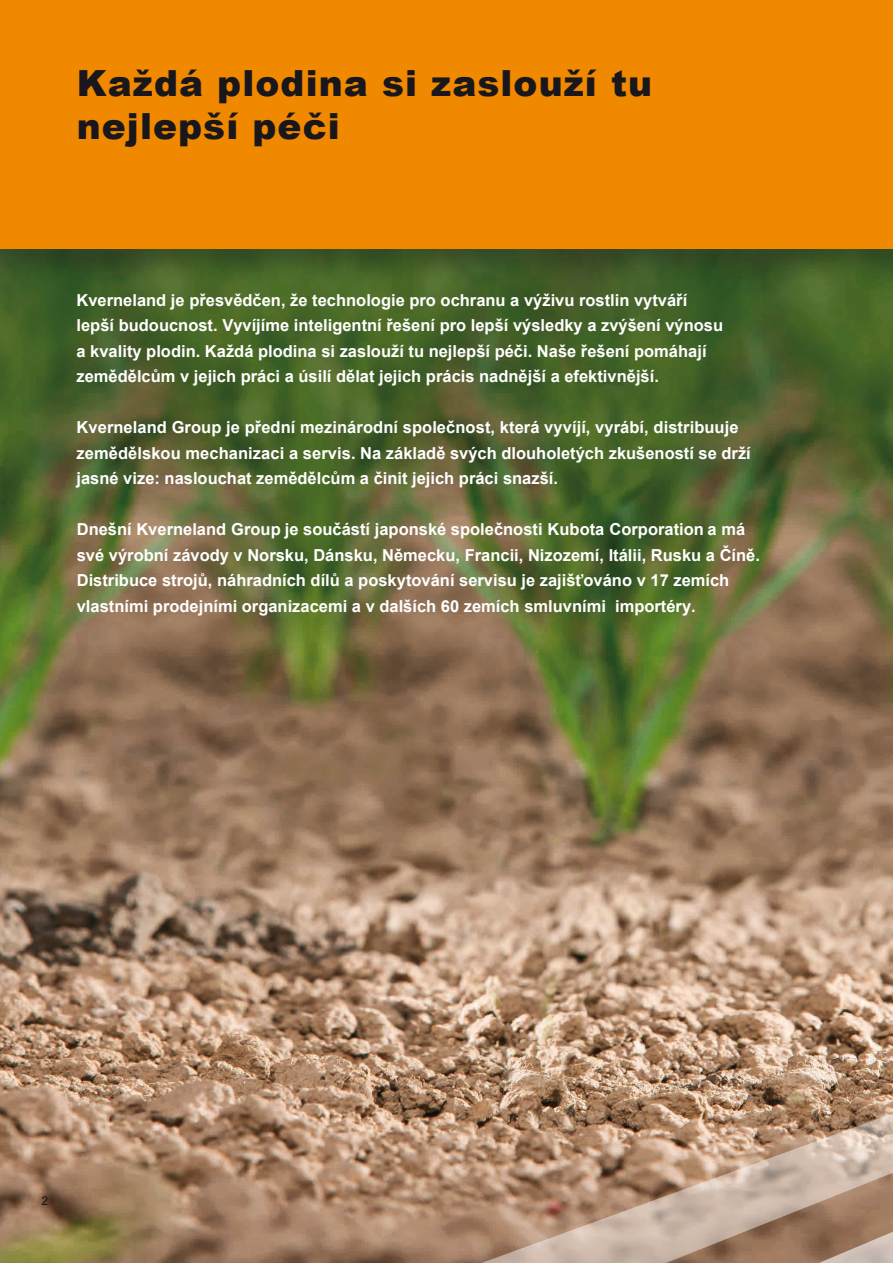
<style>
.page{position:relative;width:893px;height:1263px;background:#fff}
.page>*{position:absolute;margin:0;border:0;box-sizing:border-box;transform-origin:0 0}
.t1{font:900 36px/43.2px "Arial";letter-spacing:.03em;color:#1a171c}
.t2{font:700 16.5px/25.5px "Arial";color:#fff}
.t3{font:12px "Arial";color:#1a171c}
</style>
<div class="page">
<img style="left:0;top:282px;width:893px;height:981px">
<svg style="left:446px;top:784px;width:447px;height:479px;background:#b29278"></svg>
<svg style="left:789px;top:850px;width:104px;height:413px;background:#b99981"></svg>
<div style="left:0;top:0;width:893px;height:282px;background:#1a171c;opacity:.3"></div>
<div style="left:0;top:0;width:893px;height:249px;background:#f08800"></div>
<h1 class="t1" style="left:77px;top:60px;width:577px">Každá plodina si zaslouží tu nejlepší péči</h1>
<p class="t2" style="left:77px;top:287px;width:648px">Kverneland je přesvědčen, že technologie pro ochranu a výživu rostlin vytváří lepší budoucnost. Vyvíjíme inteligentní řešení pro lepší výsledky a zvýšení výnosu a kvality plodin. Každá plodina si zaslouží tu nejlepší péči. Naše řešení pomáhají zemědělcům v jejich práci a úsilí dělat jejich prácis nadnější a efektivnější.</p>
<p class="t2" style="left:77px;top:415px;width:676px">Kverneland Group je přední mezinárodní společnost, která vyvíjí, vyrábí, distribuuje zemědělskou mechanizaci a servis. Na základě svých dlouholetých zkušeností se drží jasné vize: naslouchat zemědělcům a činit jejich práci snazší.</p>
<p class="t2" style="left:77px;top:517px;width:685px">Dnešní Kverneland Group je součástí japonské společnosti Kubota Corporation a má své výrobní závody v Norsku, Dánsku, Německu, Francii, Nizozemí, Itálii, Rusku a Číně.<br>Distribuce strojů, náhradních dílů a poskytování servisu je zajišťováno v 17 zemích vlastními prodejními organizacemi a v dalších 60 zemích smluvními importéry.</p>
<p class="t3" style="left:42px;top:1193px;width:8px">2</p>
</div>
